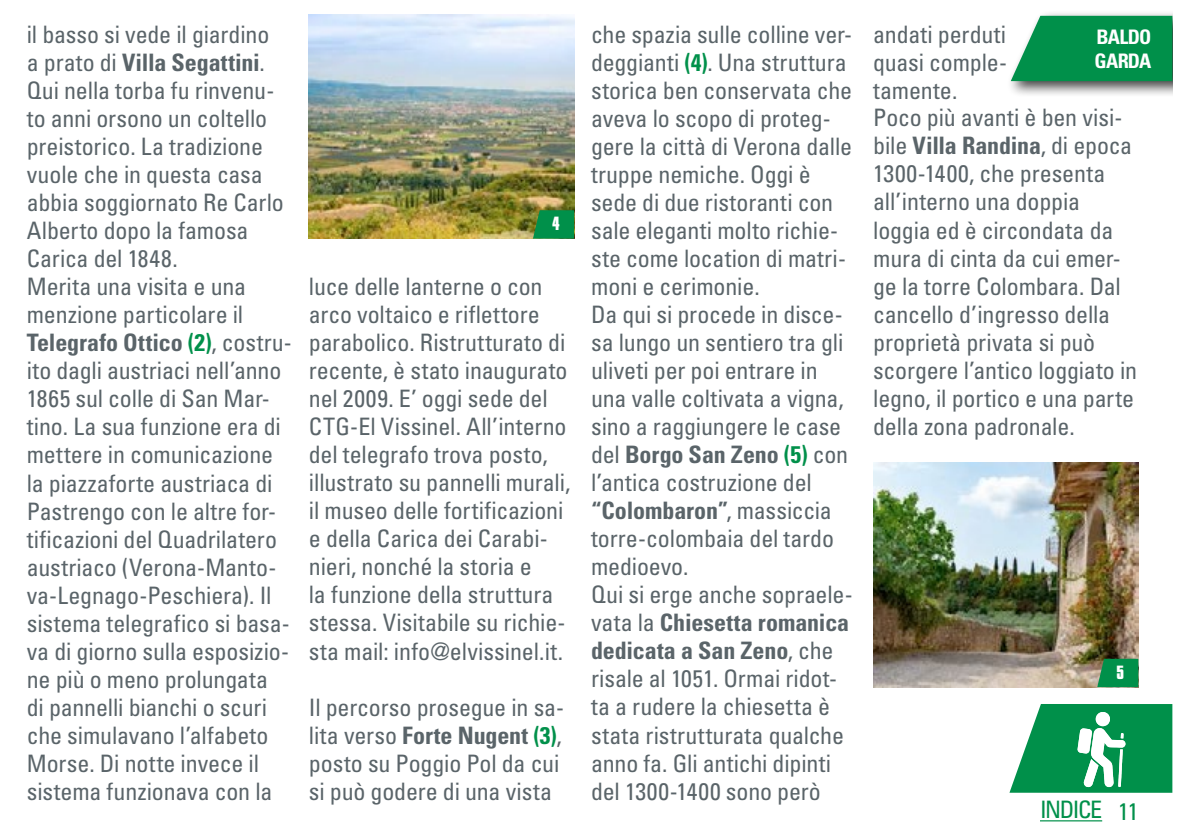
<style>
.page{position:relative;width:1191px;height:840px;background:#fff}
.page>*{position:absolute;margin:0;border:0;box-sizing:border-box;transform-origin:0 0}
.t1{font:condensed 24px/28px "Univers";letter-spacing:-.005em;color:#5a6469}
.t2{font:condensed 24px "Univers";letter-spacing:-.06em;color:#00904a}
.t3{font:700 condensed 20px/24px "Univers";letter-spacing:-.04em;color:#fff}
.t4{font:700 20px "Compacta Std";color:#fff}
.s1{font-weight:700}
.s2{font-weight:700;color:#00904a}
</style>
<div class="page">
<img style="left:873px;top:462px;width:265px;height:224px">
<img style="left:309px;top:14px;width:265px;height:224px">
<div style="left:1006px;top:10px;width:166px;height:88px;background:#000;opacity:.75"></div>
<svg style="left:1010px;top:16px;width:162px;height:65px;background:#199a5b"></svg>
<svg style="left:533px;top:210px;width:41px;height:28px"></svg>
<svg style="left:1097px;top:658px;width:41px;height:28px"></svg>
<hr style="left:1040px;top:819px;width:62px;height:2px;background:#00904a">
<svg style="left:1009px;top:704px;width:163px;height:88px"></svg>
<p class="t1" style="left:27px;top:20px;width:267px">il basso si vede il giardino<br>a prato di <span class="s1">Villa Segattini</span>.<br>Qui nella torba fu rinvenu&shy;to anni orsono un coltello preistorico. La tradizione vuole che in questa casa abbia soggiornato Re Carlo<br>Alberto dopo la famosa<br>Carica del 1848.<br>Merita una visita e una menzione particolare il<br><span class="s1">Telegrafo Ottico</span> <span class="s2">(2)</span>, costru&shy;ito dagli austriaci nell’anno<br>1865 sul colle di San Mar&shy;tino. La sua funzione era di mettere in comunicazione la piazzaforte austriaca di<br>Pastrengo con le altre for&shy;tificazioni del Quadrilatero austriaco (Verona-Manto&shy;va-Legnago-Peschiera). Il sistema telegrafico si basa&shy;va di giorno sulla esposizio&shy;ne più o meno prolungata<br>di pannelli bianchi o scuri che simulavano l’alfabeto<br>Morse. Di notte invece il sistema funzionava con la</p>
<p class="t4" style="left:552px;top:213px;width:9px">4</p>
<p class="t1" style="left:309px;top:272px;width:263px">luce delle lanterne o con arco voltaico e riflettore parabolico. Ristrutturato di recente, è stato inaugurato nel 2009. E’ oggi sede del<br>CTG-El Vissinel. All’interno del telegrafo trova posto, illustrato su pannelli murali, il museo delle fortificazioni e della Carica dei Carabi&shy;nieri, nonché la storia e<br>la funzione della struttura stessa. Visitabile su richie&shy;sta mail: info@elvissinel.it.</p>
<p class="t1" style="left:309px;top:692px;width:257px">Il percorso prosegue in sa&shy;lita verso <span class="s1">Forte Nugent</span> <span class="s2">(3)</span>, posto su Poggio Pol da cui si può godere di una vista</p>
<p class="t1" style="left:591px;top:20px;width:263px">che spazia sulle colline ver&shy;deggianti <span class="s2">(4)</span>. Una struttura storica ben conservata che aveva lo scopo di proteg&shy;gere la città di Verona dalle truppe nemiche. Oggi è sede di due ristoranti con sale eleganti molto richie&shy;ste come location di matri&shy;moni e cerimonie.<br>Da qui si procede in disce&shy;sa lungo un sentiero tra gli uliveti per poi entrare in una valle coltivata a vigna, sino a raggiungere le case del <span class="s1">Borgo San Zeno</span> <span class="s2">(5)</span> con l’antica costruzione del <span class="s1">“Colombaron”</span>, massiccia torre-colombaia del tardo medioevo.<br>Qui si erge anche sopraele&shy;vata la <span class="s1">Chiesetta romanica dedicata a San Zeno</span>, che risale al 1051. Ormai ridot&shy;ta a rudere la chiesetta è stata ristrutturata qualche anno fa. Gli antichi dipinti del 1300-1400 sono però</p>
<p class="t1" style="left:873px;top:20px;width:135px;text-align:justify">andati perduti quasi comple&shy;tamente.</p>
<p class="t3" style="left:1094px;top:25px;width:58px">BALDO<br>GARDA</p>
<p class="t1" style="left:873px;top:103px;width:265px">Poco più avanti è ben visi&shy;bile <span class="s1">Villa Randina</span>, di epoca<br>1300-1400, che presenta all’interno una doppia loggia ed è circondata da mura di cinta da cui emer&shy;ge la torre Colombara. Dal cancello d’ingresso della proprietà privata si può scorgere l’antico loggiato in legno, il portico e una parte della zona padronale.</p>
<p class="t4" style="left:1116px;top:661px;width:9px">5</p>
<p class="t2" style="left:1040px;top:794px;width:64px">INDICE</p>
<p class="t2" style="left:1118px;top:795px;width:22px">11</p>
</div>
